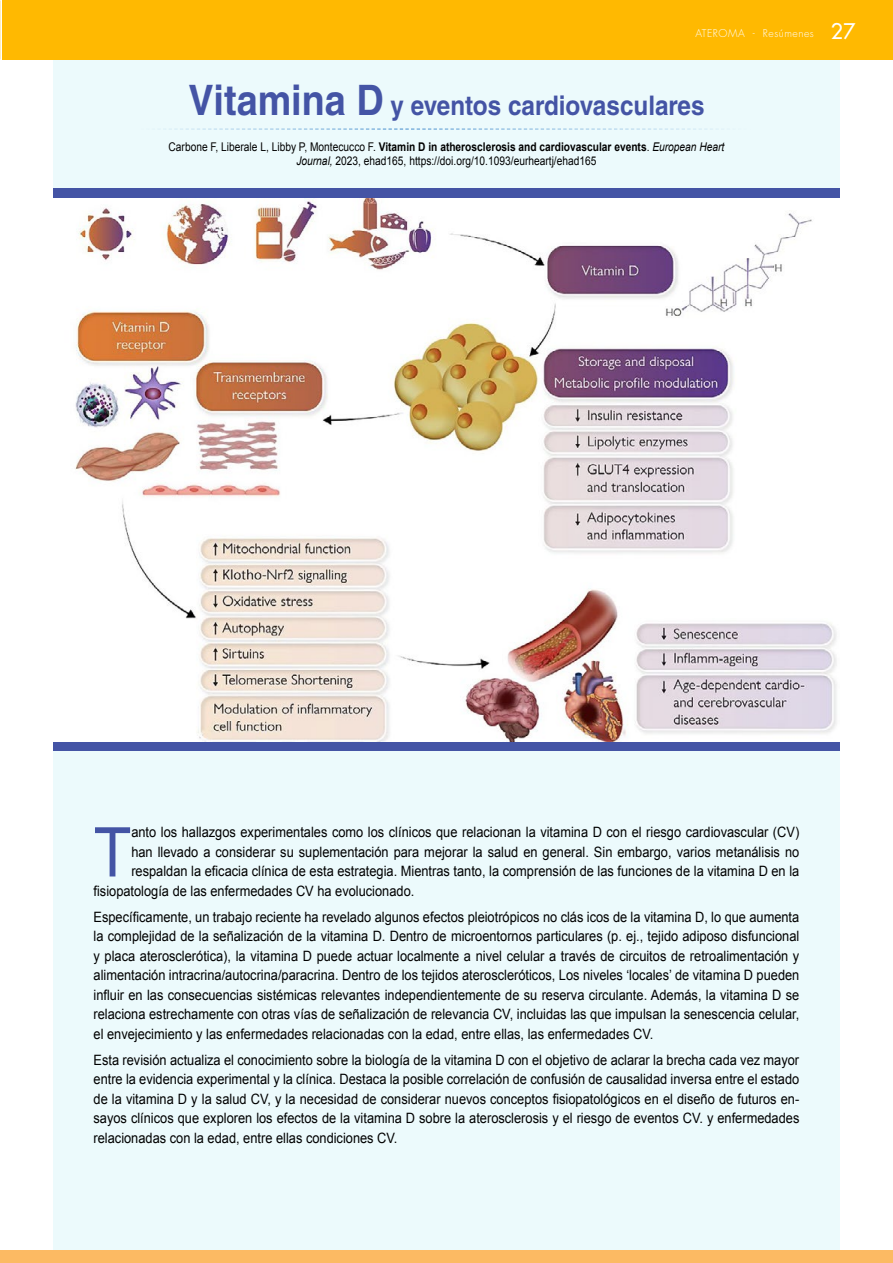
<style>
.page{position:relative;width:893px;height:1263px;background:#fff}
.page>*{position:absolute;margin:0;border:0;box-sizing:border-box;transform-origin:0 0}
.t1{font:68.7px "Arial";color:#4454a5;scale:.9 1}
.t2{font:700 27px "Helvetica LT Std";color:#4454a5;scale:.9 1}
.t3{font:14.25px/19.5px "Arial";color:#000;text-align:justify;scale:.9 1}
.t4{font:12px/14.4px "Arial";color:#000;text-align:center;scale:.85 1}
.t5{font:300 10.5px "Futura Std";letter-spacing:.05em;color:#fff}
.s1{font-weight:500;font-size:21px}
.s2{font-size:42px}
.s3{font-weight:700}
.s4{font-style:italic}
</style>
<div class="page">
<div style="left:53px;top:53px;width:787px;height:1201px;background:#ecfafc"></div>
<div style="left:2px;top:0;width:891px;height:60px;background:#ffb901"></div>
<div style="left:0;top:1250px;width:892px;height:13px;background:#fcba63"></div>
<div style="left:53px;top:189px;width:787px;height:562px;background:#4454a5"></div>
<img style="left:53px;top:198px;width:787px;height:543px">
<svg style="left:165px;top:128px;width:548px;height:2px"></svg>
<p class="t5" style="left:695px;top:26px;width:161px">ATEROMA - Resúmenes <span class="s1">27</span></p>
<h2 class="t2" style="left:188px;top:89px;width:575px"><span class="s2">Vitamina D</span> y eventos cardiovasculares</h2>
<p class="t4" style="left:169px;top:140px;width:655px">Carbone F, Liberale L, Libby P, Montecucco F. <span class="s3">Vitamin D in atherosclerosis and cardiovascular events</span>. <span class="s4">European Heart<br>Journal,</span> 2023, ehad165, https://doi.org/10.1093/eurheartj/ehad165</p>
<h1 class="t1" style="left:94px;top:807px;width:43px">T</h1>
<p class="t3" style="left:131px;top:823px;width:744px">anto los hallazgos experimentales como los clínicos que relacionan la vitamina D con el riesgo cardiovascular (CV)</p>
<p class="t3" style="left:131px;top:842px;width:744px">han llevado a considerar su suplementación para mejorar la salud en general. Sin embargo, varios metanálisis no</p>
<p class="t3" style="left:131px;top:862px;width:744px">respaldan la eficacia clínica de esta estrategia. Mientras tanto, la comprensión de las funciones de la vitamina D en la</p>
<p class="t3" style="left:94px;top:881px;width:358px">fisiopatología de las enfermedades CV ha evolucionado.</p>
<p class="t3" style="left:94px;top:907px;width:786px">Específicamente, un trabajo reciente ha revelado algunos efectos pleiotrópicos no clás icos de la vitamina D, lo que aumenta la complejidad de la señalización de la vitamina D. Dentro de microentornos particulares (p. ej., tejido adiposo disfuncional y placa aterosclerótica), la vitamina D puede actuar localmente a nivel celular a través de circuitos de retroalimentación y alimentación intracrina/autocrina/paracrina. Dentro de los tejidos ateroscleróticos, Los niveles ‘locales’ de vitamina D pueden influir en las consecuencias sistémicas relevantes independientemente de su reserva circulante. Además, la vitamina D se relaciona estrechamente con otras vías de señalización de relevancia CV, incluidas las que impulsan la senescencia celular, el envejecimiento y las enfermedades relacionadas con la edad, entre ellas, las enfermedades CV.</p>
<p class="t3" style="left:94px;top:1050px;width:786px">Esta revisión actualiza el conocimiento sobre la biología de la vitamina D con el objetivo de aclarar la brecha cada vez mayor entre la evidencia experimental y la clínica. Destaca la posible correlación de confusión de causalidad inversa entre el estado de la vitamina D y la salud CV, y la necesidad de considerar nuevos conceptos fisiopatológicos en el diseño de futuros en&shy;sayos clínicos que exploren los efectos de la vitamina D sobre la aterosclerosis y el riesgo de eventos CV. y enfermedades relacionadas con la edad, entre ellas condiciones CV.</p>
</div>
